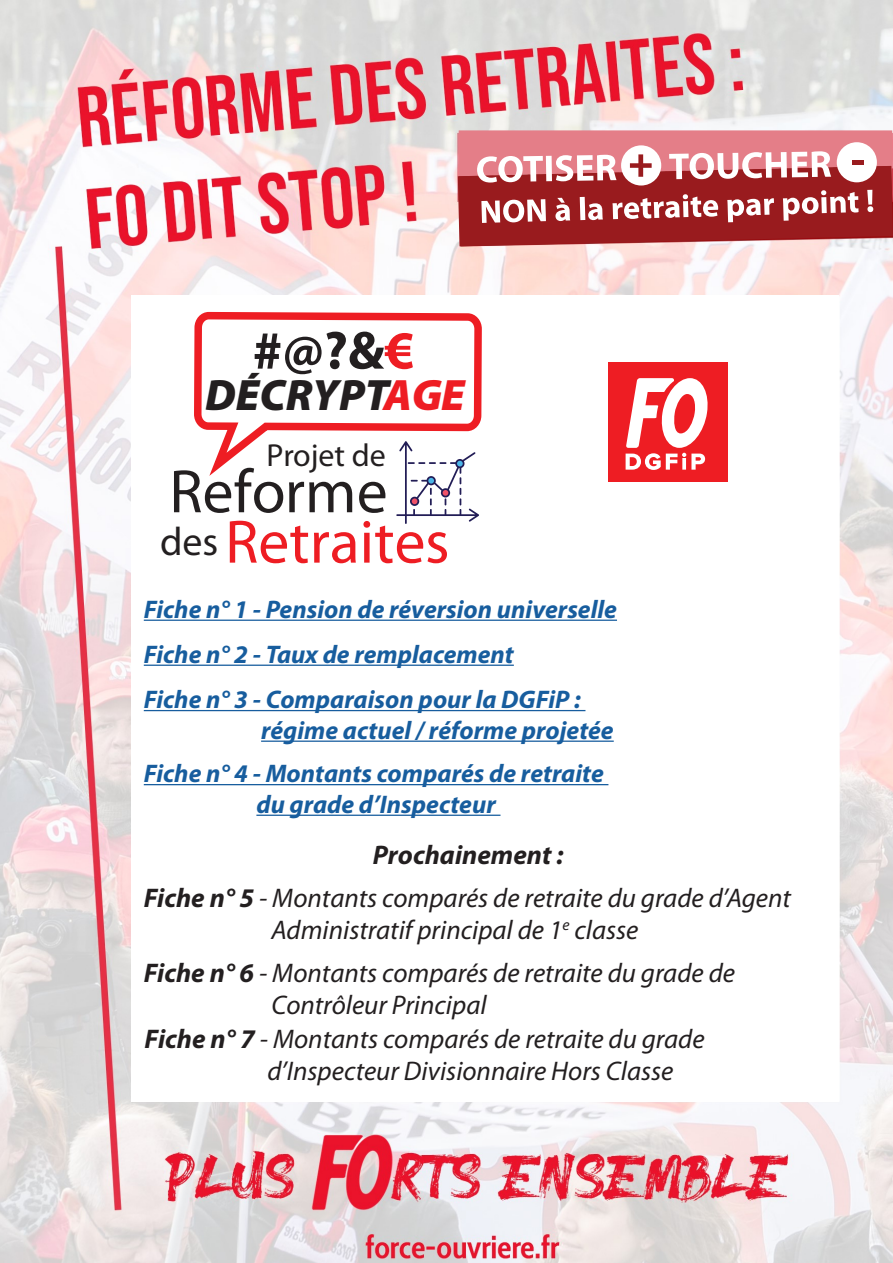
<style>
.page{position:relative;width:893px;height:1263px;background:#fff}
.page>*{position:absolute;margin:0;border:0;box-sizing:border-box;transform-origin:0 0}
.t1{font:61.8px/50.4px "Myriad Pro";color:#ee1d23}
.t2{font:700 54px "Myriad Pro";color:#231f20}
.t3{font:italic 900 44.1px "Myriad Pro";color:#231f20}
.t4{font:31.95px "Myriad Pro";color:#231f20}
.t5{font:italic 27px "Myriad Pro";color:#231f20}
.t6{font:italic 700 27px "Myriad Pro";color:#231f20}
.t7{font:italic 700 25.5px "Myriad Pro";color:#175d9e}
.s1{color:#ee1d23}
.s2{color:#231f20}
.s3{font-size:39.9px;color:#231f20}
.s4{font-weight:700}
</style>
<div class="page">
<img style="left:0;top:0;width:893px;height:1263px">
<div style="left:132px;top:296px;width:707px;height:806px;background:#fff"></div>
<svg style="left:190px;top:0;width:296px;height:476px"></svg>
<svg style="left:396px;top:441px;width:83px;height:83px"></svg>
<div style="left:608px;top:362px;width:119px;height:119px;background:#ee1d23"></div>
<svg style="left:626px;top:378px;width:82px;height:92px"></svg>
<hr style="left:144px;top:620px;width:473px;height:1px;background:#175d9e">
<hr style="left:144px;top:665px;width:370px;height:1px;background:#175d9e">
<hr style="left:144px;top:710px;width:441px;height:1px;background:#175d9e">
<hr style="left:261px;top:740px;width:353px;height:2px;background:#175d9e">
<hr style="left:144px;top:784px;width:464px;height:1px;background:#175d9e">
<hr style="left:256px;top:815px;width:244px;height:1px;background:#175d9e">
<svg style="left:458px;top:130px;width:435px;height:116px"></svg>
<hr style="left:852px;top:161px;width:11px;height:4px;background:#991b1e">
<h2 class="t2" style="left:253px;top:315px;width:163px">#@?&amp;<span class="s1">€</span></h2>
<h3 class="t3" style="left:205px;top:366px;width:261px">DÉCRYPT<span class="s1">AGE</span></h3>
<p class="t4" style="left:267px;top:435px;width:121px">Projet de</p>
<h1 class="t1" style="left:160px;top:465px;width:291px"><span class="s2">Reforme </span><span class="s3">des</span> Retraites</h1>
<p class="t7" style="left:144px;top:592px;width:475px">Fiche n° 1 - Pension de réversion universelle</p>
<p class="t7" style="left:144px;top:637px;width:372px">Fiche n° 2 - Taux de remplacement</p>
<p class="t7" style="left:144px;top:683px;width:438px">Fiche n° 3 - Comparaison pour la DGFiP :</p>
<p class="t7" style="left:261px;top:713px;width:354px">régime actuel / réforme projetée</p>
<p class="t7" style="left:144px;top:757px;width:461px">Fiche n° 4 - Montants comparés de retraite</p>
<p class="t7" style="left:256px;top:787px;width:241px">du grade d’Inspecteur</p>
<p class="t6" style="left:373px;top:838px;width:192px">Prochainement :</p>
<p class="t5" style="left:144px;top:881px;width:649px"><span class="s4">Fiche n° 5</span> - Montants comparés de retraite du grade d’Agent</p>
<p class="t5" style="left:272px;top:913px;width:368px">Administratif principal de 1<sup>e</sup> classe</p>
<p class="t5" style="left:144px;top:956px;width:593px"><span class="s4">Fiche n° 6</span> - Montants comparés de retraite du grade de</p>
<p class="t5" style="left:272px;top:988px;width:217px">Contrôleur Principal</p>
<p class="t5" style="left:145px;top:1022px;width:562px"><span class="s4">Fiche n° 7</span> - Montants comparés de retraite du grade</p>
<p class="t5" style="left:267px;top:1054px;width:408px">d’Inspecteur Divisionnaire Hors Classe</p>
</div>
